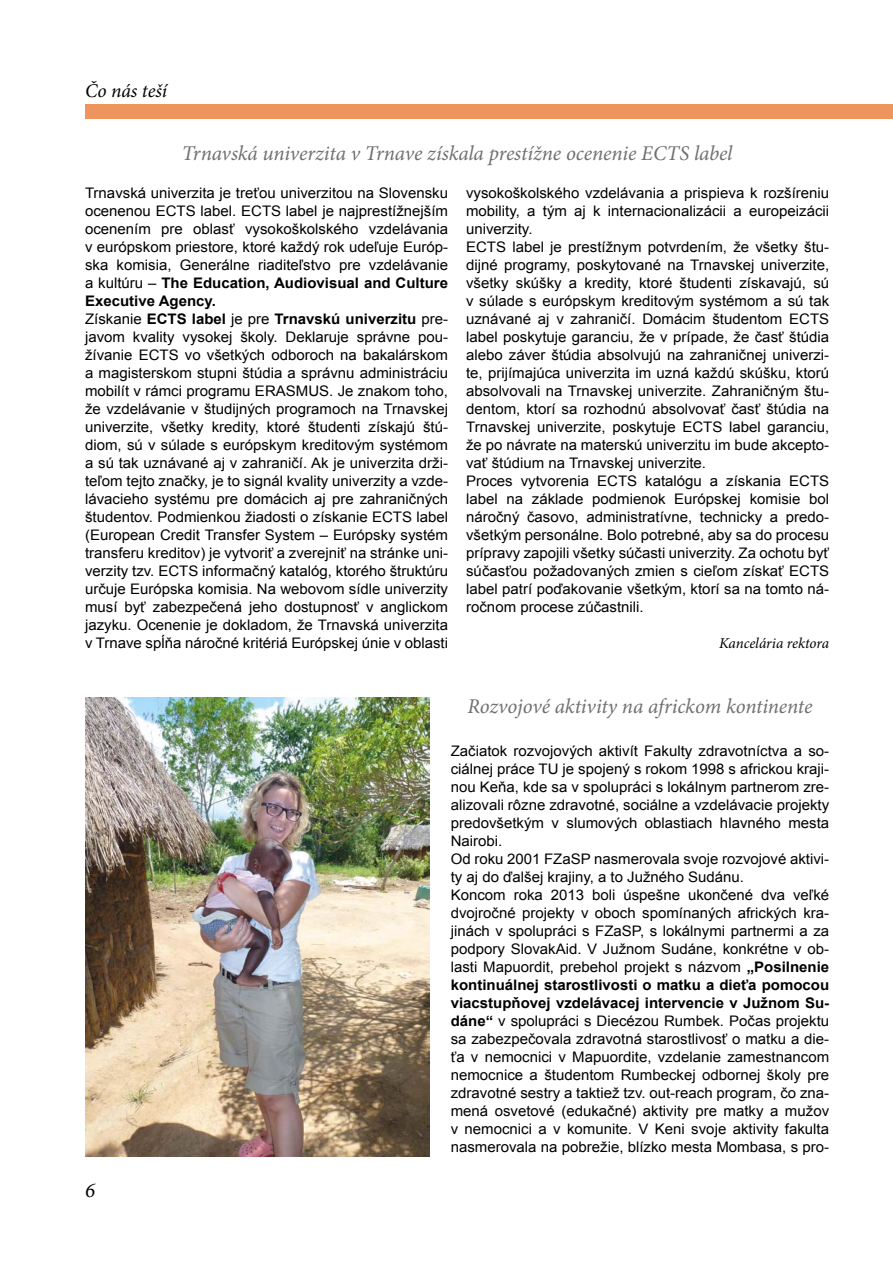
<style>
.page{position:relative;width:893px;height:1263px;background:#fff}
.page>*{position:absolute;margin:0;border:0;box-sizing:border-box;transform-origin:0 0}
.t1{font:italic 21px "Minion Pro";letter-spacing:-.005em;color:#706f6f}
.t2{font:italic 21px "Minion Pro";color:#000}
.t3{font:italic 19.5px "Minion Pro";letter-spacing:-.005em;color:#000}
.t4{font:italic 15px "Minion Pro";letter-spacing:-.005em;color:#000}
.t5{font:14.55px/18px "Arial";color:#000}
.s1{font-weight:700}
</style>
<div class="page">
<div style="left:85px;top:104px;width:808px;height:15px;background:#ed955d"></div>
<img style="left:85px;top:697px;width:344px;height:460px">
<h2 class="t3" style="left:85px;top:78px;width:84px">Čo nás teší</h2>
<h1 class="t1" style="left:182px;top:139px;width:552px">Trnavská univerzita v Trnave získala prestížne ocenenie ECTS label</h1>
<p class="t5" style="left:85px;top:184px;width:365px">Trnavská univerzita je treťou univerzitou na Slovensku ocenenou ECTS label. ECTS label je najprestížnejším ocenením pre oblasť vysokoškolského vzdelávania v európskom priestore, ktoré každý rok udeľuje Európ&shy;ska komisia, Generálne riaditeľstvo pre vzdelávanie a kultúru – <span class="s1">The Education, Audiovisual and Culture Executive Agency.<br></span>Získanie <span class="s1">ECTS label</span> je pre <span class="s1">Trnavskú univerzitu</span> pre&shy;javom kvality vysokej školy. Deklaruje správne pou&shy;žívanie ECTS vo všetkých odboroch na bakalárskom a magisterskom stupni štúdia a správnu administráciu mobilít v rámci programu ERASMUS. Je znakom toho, že vzdelávanie v študijných programoch na Trnavskej univerzite, všetky kredity, ktoré študenti získajú štú&shy;diom, sú v súlade s európskym kreditovým systémom a sú tak uznávané aj v zahraničí. Ak je univerzita drži&shy;teľom tejto značky, je to signál kvality univerzity a vzde&shy;lávacieho systému pre domácich aj pre zahraničných študentov. Podmienkou žiadosti o získanie ECTS label (European Credit Transfer System – Európsky systém transferu kreditov) je vytvoriť a zverejniť na stránke uni&shy;verzity tzv. ECTS informačný katalóg, ktorého štruktúru určuje Európska komisia. Na webovom sídle univerzity musí byť zabezpečená jeho dostupnosť v anglickom jazyku. Ocenenie je dokladom, že Trnavská univerzita v Trnave spĺňa náročné kritériá Európskej únie v oblasti</p>
<p class="t5" style="left:466px;top:184px;width:365px">vysokoškolského vzdelávania a prispieva k rozšíreniu mobility, a tým aj k internacionalizácii a europeizácii univerzity.<br>ECTS label je prestížnym potvrdením, že všetky štu&shy;dijné programy, poskytované na Trnavskej univerzite, všetky skúšky a kredity, ktoré študenti získavajú, sú v súlade s európskym kreditovým systémom a sú tak uznávané aj v zahraničí. Domácim študentom ECTS label poskytuje garanciu, že v prípade, že časť štúdia alebo záver štúdia absolvujú na zahraničnej univerzi&shy;te, prijímajúca univerzita im uzná každú skúšku, ktorú absolvovali na Trnavskej univerzite. Zahraničným štu&shy;dentom, ktorí sa rozhodnú absolvovať časť štúdia na Trnavskej univerzite, poskytuje ECTS label garanciu, že po návrate na materskú univerzitu im bude akcepto&shy;vať štúdium na Trnavskej univerzite.<br>Proces vytvorenia ECTS katalógu a získania ECTS label na základe podmienok Európskej komisie bol náročný časovo, administratívne, technicky a predo&shy;všetkým personálne. Bolo potrebné, aby sa do procesu prípravy zapojili všetky súčasti univerzity. Za ochotu byť súčasťou požadovaných zmien s cieľom získať ECTS label patrí poďakovanie všetkým, ktorí sa na tomto ná&shy;ročnom procese zúčastnili.</p>
<p class="t4" style="left:719px;top:633px;width:112px">Kancelária rektora</p>
<h1 class="t2" style="left:85px;top:1176px;width:12px">6</h1>
<h1 class="t1" style="left:467px;top:692px;width:347px">Rozvojové aktivity na africkom kontinente</h1>
<p class="t5" style="left:451px;top:742px;width:380px">Začiatok rozvojových aktivít Fakulty zdravotníctva a so&shy;ciálnej práce TU je spojený s rokom 1998 s africkou kraji&shy;nou Keňa, kde sa v spolupráci s lokálnym partnerom zre&shy;alizovali rôzne zdravotné, sociálne a vzdelávacie projekty predovšetkým v slumových oblastiach hlavného mesta Nairobi.<br>Od roku 2001 FZaSP nasmerovala svoje rozvojové aktivi&shy;ty aj do ďalšej krajiny, a to Južného Sudánu.<br>Koncom roka 2013 boli úspešne ukončené dva veľké dvojročné projekty v oboch spomínaných afrických kra&shy;jinách v spolupráci s FZaSP, s lokálnymi partnermi a za podpory SlovakAid. V Južnom Sudáne, konkrétne v ob&shy;lasti Mapuordit, prebehol projekt s názvom <span class="s1">„Posilnenie kontinuálnej starostlivosti o matku a dieťa pomocou viacstupňovej vzdelávacej intervencie v Južnom Su&shy;dáne“</span> v spolupráci s Diecézou Rumbek. Počas projektu sa zabezpečovala zdravotná starostlivosť o matku a die&shy;ťa v nemocnici v Mapuordite, vzdelanie zamestnancom nemocnice a študentom Rumbeckej odbornej školy pre zdravotné sestry a taktiež tzv. out-reach program, čo zna&shy;mená osvetové (edukačné) aktivity pre matky a mužov v nemocnici a v komunite. V Keni svoje aktivity fakulta nasmerovala na pobrežie, blízko mesta Mombasa, s pro-</p>
</div>
